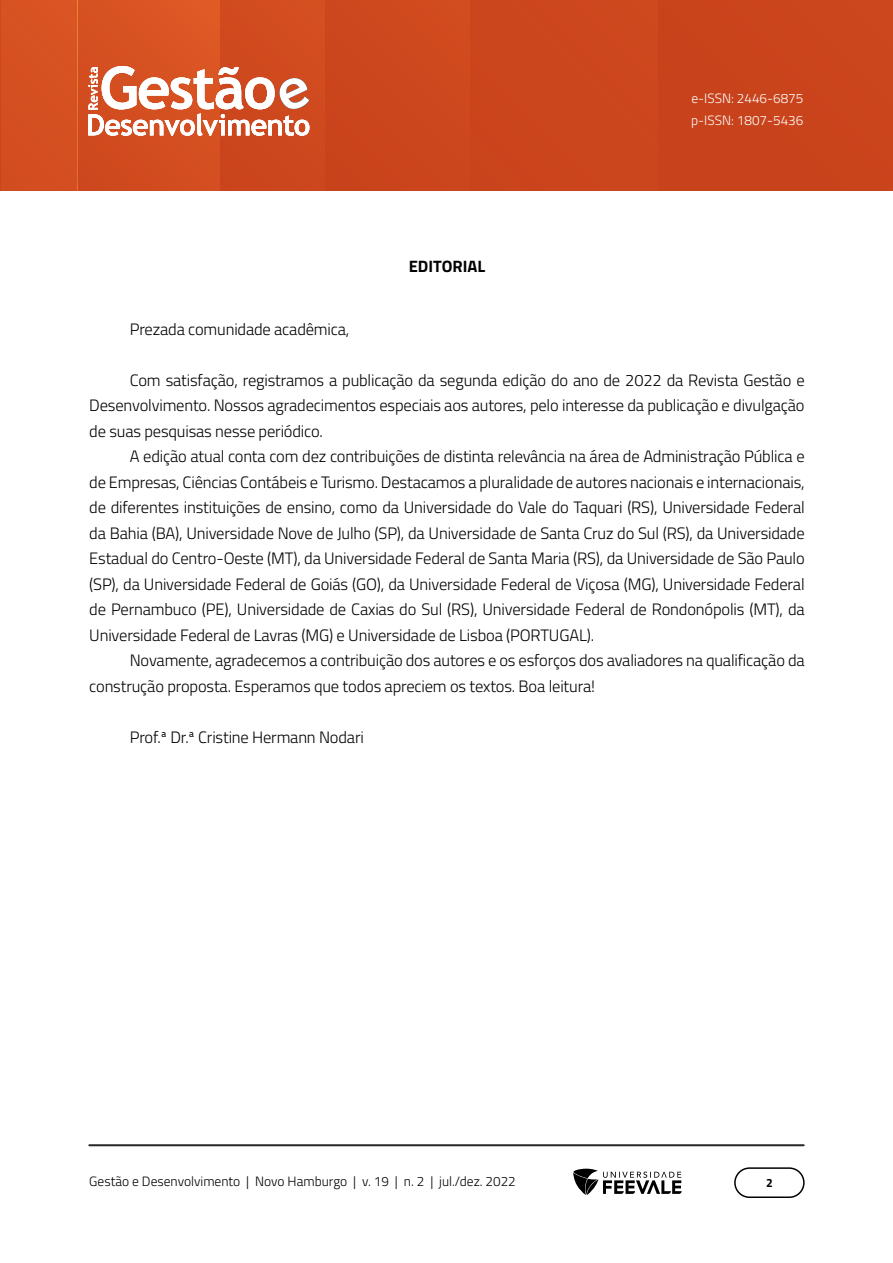
<style>
.page{position:relative;width:893px;height:1263px;background:#fff}
.page>*{position:absolute;margin:0;border:0;box-sizing:border-box;transform-origin:0 0}
.Corpo_de_texto{font:300 16.5px/25.5px "Titillium Web";letter-spacing:-.01em;color:#000;text-align:justify}
.t1{font:700 16.5px "Titillium Web";color:#000}
.t2{font:300 13.5px "Titillium Web";color:#000}
.t3{font:300 13.5px/22.5px "Titillium Web";color:#fff}
.t4{font:700 12px "Titillium Web";color:#000}
</style>
<div class="page">
<hr style="left:892px;top:0;width:1px;height:191px;background:#c7401a">
<img style="left:1px;top:0;width:891px;height:191px">
<hr style="left:220px;top:0;width:1px;height:191px;background:#cd481e">
<img style="left:77px;top:0;width:1px;height:191px">
<hr style="left:89px;top:1144px;width:715px;height:2px;background:#282828">
<div style="left:734px;top:1167px;width:71px;height:31px;border:2px solid #000;border-radius:15px"></div>
<svg style="left:573px;top:1169px;width:109px;height:26px"></svg>
<svg style="left:88px;top:66px;width:221px;height:70px"></svg>
<p class="t1" style="left:409px;top:253px;width:78px">EDITORIAL</p>
<p class="t3" style="left:691px;top:86px;width:114px">e-ISSN: 2446-6875 p-ISSN: 1807-5436</p>
<p class="Corpo_de_texto" style="left:130px;top:315px;width:221px">Prezada comunidade acadêmica,</p>
<p class="Corpo_de_texto" style="left:89px;top:366px;width:717px;text-indent:41px">Com satisfação, registramos a publicação da segunda edição do ano de 2022 da Revista Gestão e Desenvolvimento. Nossos agradecimentos especiais aos autores, pelo interesse da publicação e divulgação de suas pesquisas nesse periódico.</p>
<p class="Corpo_de_texto" style="left:89px;top:443px;width:717px;text-indent:41px">A edição atual conta com dez contribuições de distinta relevância na área de Administração Pública e de Empresas, Ciências Contábeis e Turismo. Destacamos a pluralidade de autores nacionais e internacionais, de diferentes instituições de ensino, como da Universidade do Vale do Taquari (RS), Universidade Federal da Bahia (BA), Universidade Nove de Julho (SP), da Universidade de Santa Cruz do Sul (RS), da Universidade Estadual do Centro-Oeste (MT), da Universidade Federal de Santa Maria (RS), da Universidade de São Paulo (SP), da Universidade Federal de Goiás (GO), da Universidade Federal de Viçosa (MG), Universidade Federal de Pernambuco (PE), Universidade de Caxias do Sul (RS), Universidade Federal de Rondonópolis (MT), da Universidade Federal de Lavras (MG) e Universidade de Lisboa (PORTUGAL).</p>
<p class="Corpo_de_texto" style="left:89px;top:647px;width:717px;text-indent:41px">Novamente, agradecemos a contribuição dos autores e os esforços dos avaliadores na qualificação da construção proposta. Esperamos que todos apreciem os textos. Boa leitura!</p>
<p class="Corpo_de_texto" style="left:130px;top:723px;width:236px">Prof.ª Dr.ª Cristine Hermann Nodari</p>
<p class="t2" style="left:89px;top:1171px;width:428px">Gestão e Desenvolvimento | Novo Hamburgo | v. 19 | n. 2 | jul./dez. 2022</p>
<p class="t4" style="left:766px;top:1174px;width:8px">2</p>
</div>
